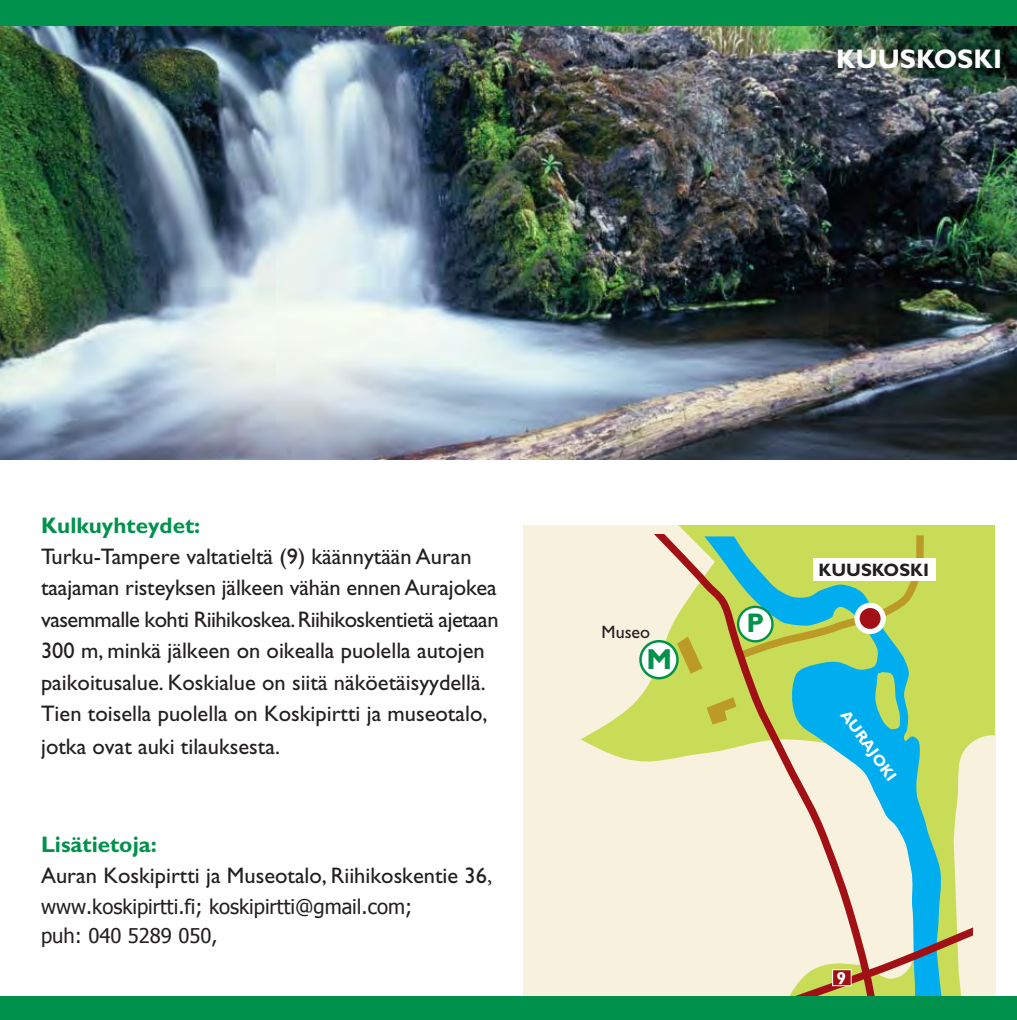
<style>
.page{position:relative;width:1017px;height:1020px;background:#fff}
.page>*{position:absolute;margin:0;border:0;box-sizing:border-box;transform-origin:0 0}
.t1{font:700 29.03px "Gill Sans";color:#00924d}
.t2{font:700 27px "Gill Sans";color:#fff}
.t3{font:700 27px "Gill Sans";color:#00924d}
.t4{font:22.5px/31.5px "Gill Sans";color:#231f20}
.t5{font:700 22.5px "Gill Sans";color:#00924d}
.t6{font:20.25px/29.2px "Tahoma";color:#231f20}
.t7{font:700 18px "Gill Sans";color:#231f20}
.t8{font:18px "Gill Sans";color:#231f20}
.t9{font:700 17.55px "Gill Sans";color:#fff}
.t10{font:700 15.75px "Gill Sans";color:#fff}
.s1{font-weight:700;color:#00924d}
.s2{font-family:"Minion Pro"}
</style>
<div class="page">
<img style="left:0;top:26px;width:1017px;height:434px">
<div style="left:523px;top:525px;width:472px;height:472px;background:#c9dc58"></div>
<div style="left:523px;top:525px;width:165px;height:470px;background:#f8f1de"></div>
<svg style="left:639px;top:639px;width:40px;height:40px"></svg>
<svg style="left:880px;top:670px;width:115px;height:325px"></svg>
<svg style="left:880px;top:535px;width:44px;height:127px"></svg>
<svg style="left:641px;top:535px;width:239px;height:460px"></svg>
<svg style="left:854px;top:602px;width:32px;height:32px"></svg>
<div style="left:813px;top:558px;width:123px;height:23px;background:#fff"></div>
<svg style="left:737px;top:605px;width:37px;height:37px"></svg>
<div style="left:832px;top:969px;width:20px;height:16px;background:#a01014;border:1px solid #fff"></div>
<div style="left:0;top:995px;width:1017px;height:24px;background:#00924d"></div>
<div style="left:0;top:0;width:1017px;height:26px;background:#00924d"></div>
<p class="t2" style="left:836px;top:50px;width:167px">KUUSKOSKI</p>
<p class="t5" style="left:41px;top:517px;width:161px">Kulkuyhteydet:</p>
<p class="t4" style="left:41px;top:543px;width:459px">Turku-Tampere valtatieltä (9) käännytään Auran taajaman risteyksen jälkeen vähän ennen Aurajokea vasemmalle kohti Riihikoskea. Riihikoskentietä ajetaan 300 m, minkä jälkeen on oikealla puolella autojen paikoitusalue. Koskialue on siitä näköetäisyydellä.<br>Tien toisella puolella on Koskipirtti ja museotalo, jotka ovat auki tilauksesta.</p>
<p class="t4" style="left:41px;top:830px;width:453px"><span class="s1">Lisätietoja:<br></span>Auran Koskipirtti ja Museotalo, Riihikoskentie 36<span class="s2">,</span></p>
<p class="t6" style="left:41px;top:890px;width:373px">www.koskipirtti.fi; koskipirtti@gmail.com; puh: 040 5289 050,</p>
<p class="t8" style="left:602px;top:626px;width:50px">Museo</p>
<p class="t1" style="left:647px;top:649px;width:27px">M</p>
<p class="t3" style="left:746px;top:614px;width:19px">P</p>
<p class="t7" style="left:819px;top:563px;width:112px">KUUSKOSKI</p>
<p class="t10" style="left:849px;top:708px;width:85px;rotate:54deg">AURAJOKI</p>
<p class="t9" style="left:837px;top:971px;width:11px">9</p>
</div>
